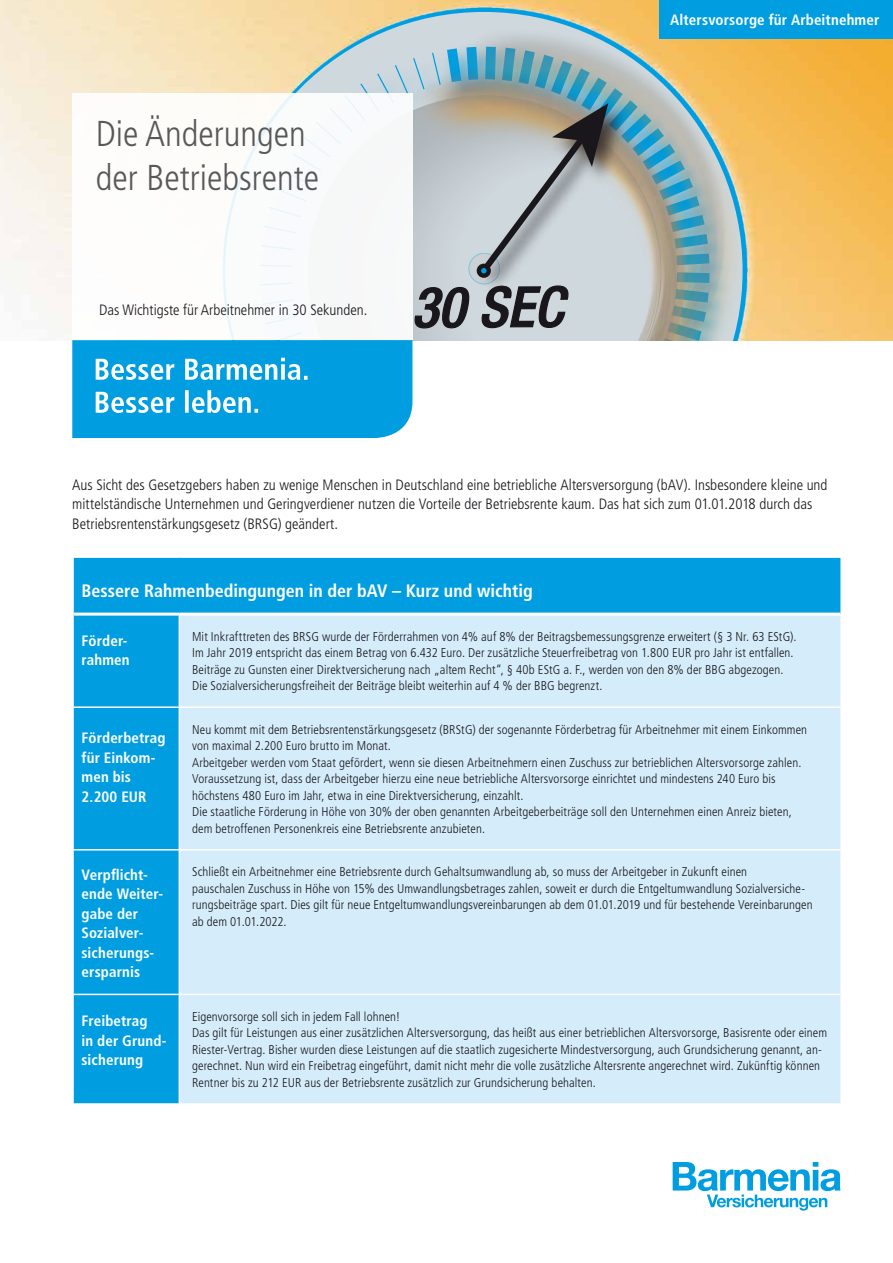
<style>
.page{position:relative;width:893px;height:1263px;background:#fff}
.page>*{position:absolute;margin:0;border:0;box-sizing:border-box;transform-origin:0 0}
.t1{font:italic 500 condensed 55.65px "Helvetica Neue LT Std";color:#1a171c}
.t2{font:300 condensed 36px/43.5px "Frutiger LT Std";color:#58585a}
.t3{font:700 condensed 18px "Frutiger LT Std";color:#fff}
.t4{font:300 condensed 15px/19.5px "Frutiger LT Std";color:#1a171c}
.t5{font:700 condensed 15px/19.5px "Frutiger LT Std";letter-spacing:.01em;color:#fff}
.t6{font:300 condensed 12.75px/16.5px "Frutiger LT Std";letter-spacing:.01em;color:#1a171c}
</style>
<div class="page">
<img style="left:0;top:0;width:893px;height:340px">
<div style="left:659px;top:0;width:234px;height:38px;background:#009ee0"></div>
<div style="left:74px;top:558px;width:766px;height:545px;background:#009ee0"></div>
<div style="left:180px;top:616px;width:660px;height:487px;background:#d5edfa"></div>
<hr style="left:179px;top:616px;width:1px;height:90px;background:#fff">
<hr style="left:72px;top:706px;width:107px;height:2px;background:#fff">
<hr style="left:179px;top:706px;width:663px;height:2px;background:#fff">
<hr style="left:179px;top:708px;width:1px;height:141px;background:#fff">
<hr style="left:72px;top:849px;width:107px;height:1px;background:#fff">
<hr style="left:179px;top:849px;width:663px;height:1px;background:#fff">
<hr style="left:179px;top:850px;width:1px;height:144px;background:#fff">
<hr style="left:72px;top:994px;width:107px;height:1px;background:#fff">
<hr style="left:179px;top:994px;width:663px;height:1px;background:#fff">
<hr style="left:179px;top:995px;width:1px;height:108px;background:#fff">
<hr style="left:74px;top:613px;width:105px;height:3px;background:#fff">
<hr style="left:179px;top:613px;width:661px;height:3px;background:#fff">
<svg style="left:673px;top:1162px;width:168px;height:49px"></svg>
<svg style="left:72px;top:37px;width:647px;height:401px"></svg>
<h2 class="t2" style="left:96px;top:112px;width:225px">Die Änderungen der Betriebsrente</h2>
<p class="t4" style="left:99px;top:300px;width:270px">Das Wichtigste für Arbeitnehmer in 30 Sekunden.</p>
<h1 class="t1" style="left:412px;top:274px;width:153px">30 SEC</h1>
<p class="t5" style="left:670px;top:10px;width:211px">Altersvorsorge für Arbeitnehmer</p>
<p class="t4" style="left:72px;top:475px;width:757px">Aus Sicht des Gesetzgebers haben zu wenige Menschen in Deutschland eine betriebliche Altersversorgung (bAV). Insbesondere kleine und mittelständische Unternehmen und Geringverdiener nutzen die Vorteile der Betriebsrente kaum. Das hat sich zum 01.01.2018 durch das<br>Betriebsrentenstärkungsgesetz (BRSG) geändert.</p>
<h3 class="t3" style="left:82px;top:580px;width:453px">Bessere Rahmenbedingungen in der bAV – Kurz und wichtig</h3>
<p class="t5" style="left:82px;top:631px;width:50px">Förder&shy;rahmen</p>
<p class="t6" style="left:192px;top:628px;width:606px">Mit Inkrafttreten des BRSG wurde der Förderrahmen von 4% auf 8% der Beitragsbemessungsgrenze erweitert (§ 3 Nr. 63 EStG).<br>Im Jahr 2019 entspricht das einem Betrag von 6.432 Euro. Der zusätzliche Steuerfreibetrag von 1.800 EUR pro Jahr ist entfallen.<br>Beiträge zu Gunsten einer Direktversicherung nach „altem Recht“, § 40b EStG a. F., werden von den 8% der BBG abgezogen.<br>Die Sozialversicherungsfreiheit der Beiträge bleibt weiterhin auf 4 % der BBG begrenzt.</p>
<p class="t5" style="left:82px;top:728px;width:85px">Förderbetrag für Einkom&shy;men bis<br>2.200 EUR</p>
<p class="t6" style="left:192px;top:721px;width:617px">Neu kommt mit dem Betriebsrentenstärkungsgesetz (BRStG) der sogenannte Förderbetrag für Arbeitnehmer mit einem Einkommen von maximal 2.200 Euro brutto im Monat.<br>Arbeitgeber werden vom Staat gefördert, wenn sie diesen Arbeitnehmern einen Zuschuss zur betrieblichen Altersvorsorge zahlen.<br>Voraussetzung ist, dass der Arbeitgeber hierzu eine neue betriebliche Altersvorsorge einrichtet und mindestens 240 Euro bis höchstens 480 Euro im Jahr, etwa in eine Direktversicherung, einzahlt.<br>Die staatliche Förderung in Höhe von 30% der oben genannten Arbeitgeberbeiträge soll den Unternehmen einen Anreiz bieten, dem betroffenen Personenkreis eine Betriebsrente anzubieten.</p>
<p class="t5" style="left:82px;top:865px;width:83px">Verpflicht&shy;ende Weiter&shy;gabe der<br>Sozialver&shy;sicherungs&shy;ersparnis</p>
<p class="t6" style="left:192px;top:864px;width:622px">Schließt ein Arbeitnehmer eine Betriebsrente durch Gehaltsumwandlung ab, so muss der Arbeitgeber in Zukunft einen<br>pauschalen Zuschuss in Höhe von 15% des Umwandlungsbetrages zahlen, soweit er durch die Entgeltumwandlung Sozialversiche&shy;rungsbeiträge spart. Dies gilt für neue Entgeltumwandlungsvereinbarungen ab dem 01.01.2019 und für bestehende Vereinbarungen ab dem 01.01.2022.</p>
<p class="t5" style="left:82px;top:1011px;width:85px">Freibetrag<br>in der Grund&shy;sicherung</p>
<p class="t6" style="left:192px;top:1008px;width:637px">Eigenvorsorge soll sich in jedem Fall lohnen!<br>Das gilt für Leistungen aus einer zusätzlichen Altersversorgung, das heißt aus einer betrieblichen Altersvorsorge, Basisrente oder einem Riester-Vertrag. Bisher wurden diese Leistungen auf die staatlich zugesicherte Mindestversorgung, auch Grundsicherung genannt, an&shy;gerechnet. Nun wird ein Freibetrag eingeführt, damit nicht mehr die volle zusätzliche Altersrente angerechnet wird. Zukünftig können Rentner bis zu 212 EUR aus der Betriebsrente zusätzlich zur Grundsicherung behalten.</p>
</div>
